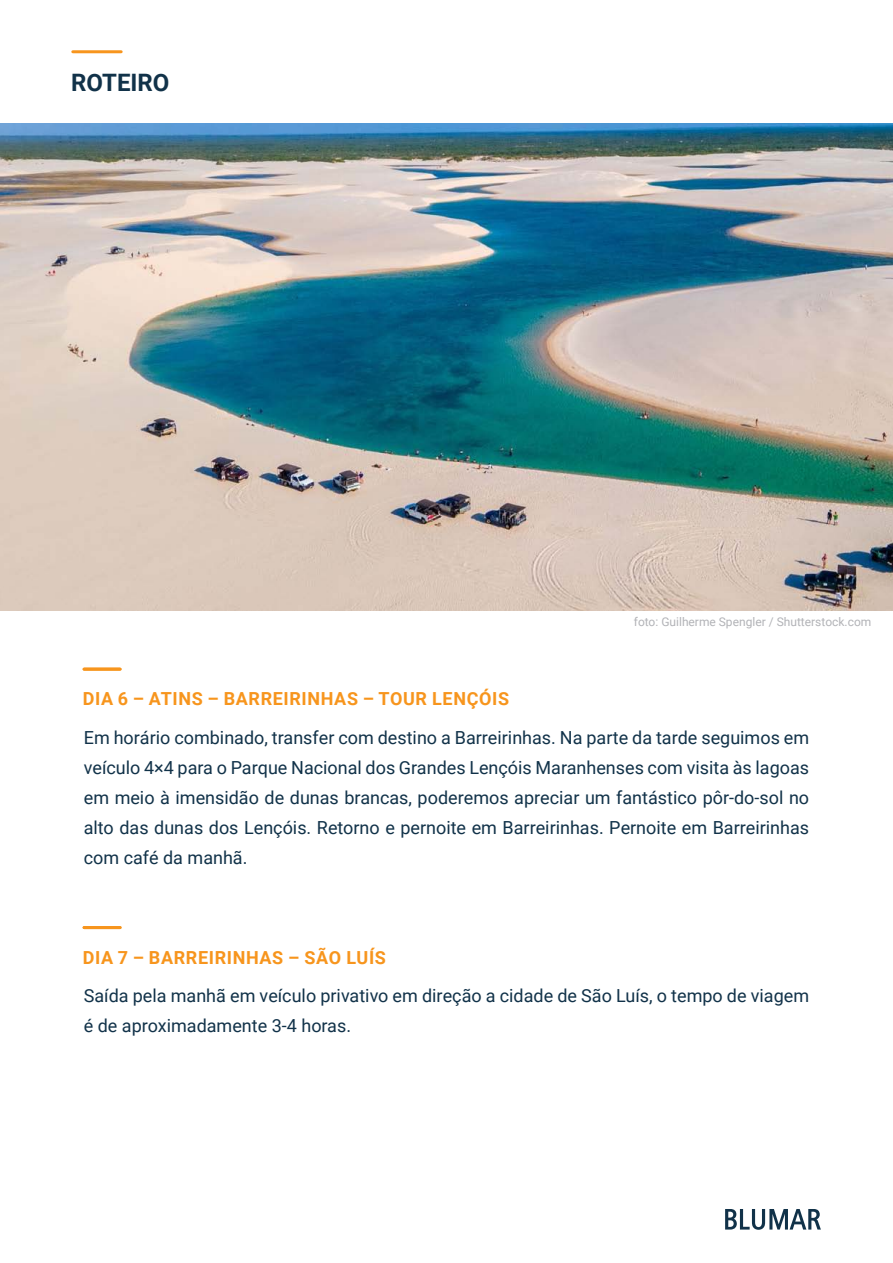
<style>
.page{position:relative;width:893px;height:1263px;background:#fff}
.page>*{position:absolute;margin:0;border:0;box-sizing:border-box;transform-origin:0 0}
.t1{font:700 24px "Roboto";color:#113249}
.t2{font:18px/30px "Roboto";color:#113249;text-align:justify}
.t3{font:700 18px "Roboto";letter-spacing:.035em;color:#f7951d}
.t4{font:12px "Roboto";color:#b2b3b7}
</style>
<div class="page">
<svg style="left:725px;top:1209px;width:96px;height:21px"></svg>
<hr style="left:73px;top:50px;width:48px;height:3px;background:#f7951d">
<img style="left:0;top:123px;width:893px;height:487px">
<hr style="left:84px;top:668px;width:36px;height:3px;background:#f7951d">
<hr style="left:84px;top:926px;width:36px;height:3px;background:#f7951d">
<h1 class="t1" style="left:71px;top:66px;width:100px">ROTEIRO</h1>
<p class="t3" style="left:83px;top:686px;width:428px">DIA 6 – ATINS – BARREIRINHAS – TOUR LENÇÓIS</p>
<p class="t4" style="left:634px;top:613px;width:239px">foto: Guilherme Spengler / Shutterstock.com</p>
<p class="t2" style="left:84px;top:722px;width:727px">Em horário combinado, transfer com destino a Barreirinhas. Na parte da tarde seguimos em veículo 4×4 para o Parque Nacional dos Grandes Lençóis Maranhenses com visita às lagoas em meio à imensidão de dunas brancas, poderemos apreciar um fantástico pôr-do-sol no alto das dunas dos Lençóis. Retorno e pernoite em Barreirinhas. Pernoite em Barreirinhas com café da manhã.</p>
<p class="t3" style="left:83px;top:944px;width:305px">DIA 7 – BARREIRINHAS – SÃO LUÍS</p>
<p class="t2" style="left:84px;top:980px;width:727px">Saída pela manhã em veículo privativo em direção a cidade de São Luís, o tempo de viagem é de aproximadamente 3-4 horas.</p>
</div>
